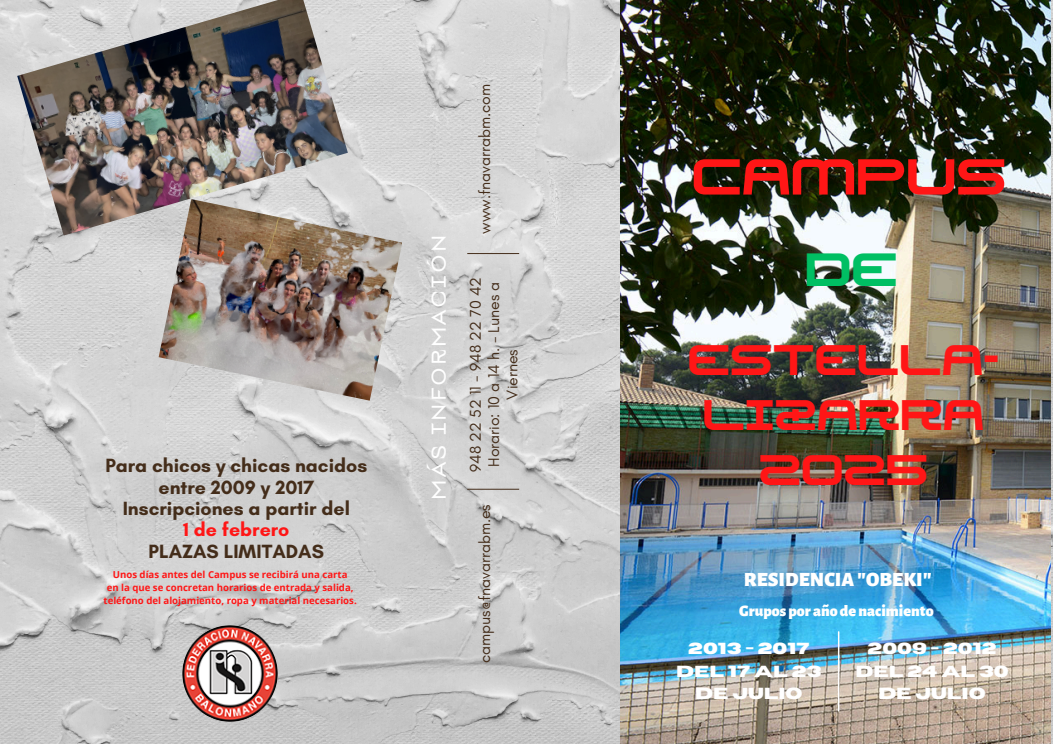
<style>
.page{position:relative;width:1053px;height:744px;background:#fff}
.page>*{position:absolute;margin:0;border:0;box-sizing:border-box;transform-origin:0 0}
.t1{font:50.44px "Aurora";color:#ff1616}
.t2{font:46.56px "Aurora";color:#00bf63}
.t3{font:42.64px/54.9px "Aurora";color:#ff1616;text-align:center}
.t4{font:900 20.4px "Alegreya Sans";color:#fff}
.t5{font:20px "TT Alientz Var Grotesque";letter-spacing:.1em;color:#fff}
.t6{font:700 19.52px/21.3px "Glacial Indifference";color:#442d1a;text-align:center}
.t7{font:700 16px/22.2px "Horizon";color:#fff;text-align:center}
.t8{font:900 16px "Alegreya Sans";color:#fff}
.t9{font:15.8px/18.2px "Glacial Indifference";color:#442d1a;text-align:center}
.t10{font:700 9.6px "Open Sans";color:#ff1616}
.s1{color:#ff1616}
</style>
<div class="page">
<img style="left:0;top:0;width:1052px;height:744px">
<img style="left:620px;top:0;width:430px;height:744px">
<hr style="left:467px;top:253px;width:52px;height:1px;background:#442d1a">
<hr style="left:467px;top:489px;width:52px;height:1px;background:#442d1a">
<img style="left:182px;top:626px;width:96px;height:95px">
<hr style="left:837px;top:632px;width:2px;height:79px;background:#fff">
<img style="left:17px;top:0;width:331px;height:235px">
<img style="left:159px;top:199px;width:243px;height:202px">
<p class="t6" style="left:105px;top:455px;width:263px">Para chicos y chicas nacidos entre 2009 y 2017<br>Inscripciones a partir del<br><span class="s1">1 de febrero<br></span>PLAZAS LIMITADAS</p>
<p class="t10" style="left:113px;top:568px;width:236px">Unos días antes del Campus se recibirá una carta</p>
<p class="t10" style="left:107px;top:581px;width:248px">en la que se concretan horarios de entrada y salida,</p>
<p class="t10" style="left:104px;top:594px;width:255px">teléfono del alojamiento, ropa y material necesarios.</p>
<p class="t5" style="left:426px;top:500px;width:266px;rotate:-90deg">MÁS INFORMACIÓN</p>
<p class="t9" style="left:475px;top:234px;width:151px;rotate:-90deg">www.fnavarrabm.com</p>
<p class="t9" style="left:466px;top:472px;width:196px;rotate:-90deg">948 22 52 11 - 948 22 70 42</p>
<h4 class="t9" style="left:484px;top:467px;width:187px;rotate:-90deg">Horario: 10 a 14 h. - Lunes a<br>Viernes</h4>
<p class="t9" style="left:475px;top:663px;width:160px;rotate:-90deg">campus@fnavarrabm.es</p>
<p class="t1" style="left:691px;top:154px;width:316px">CAMPUS</p>
<h5 class="t2" style="left:805px;top:248px;width:94px">DE</h5>
<p class="t3" style="left:687px;top:335px;width:313px">ESTELLA-<br>LIZARRA<br>2025</p>
<p class="t4" style="left:744px;top:570px;width:189px">RESIDENCIA"OBEKI"</p>
<p class="t8" style="left:739px;top:603px;width:196px">Gruposporañodenacimiento</p>
<p class="t7" style="left:676px;top:638px;width:147px">2013 - 2017<br>DEL 17 AL 23<br>DE JULIO</p>
<h1 class="t7" style="left:855px;top:638px;width:155px">2009 - 2012<br>DEL 24 AL 30<br>DE JULIO</h1>
</div>
